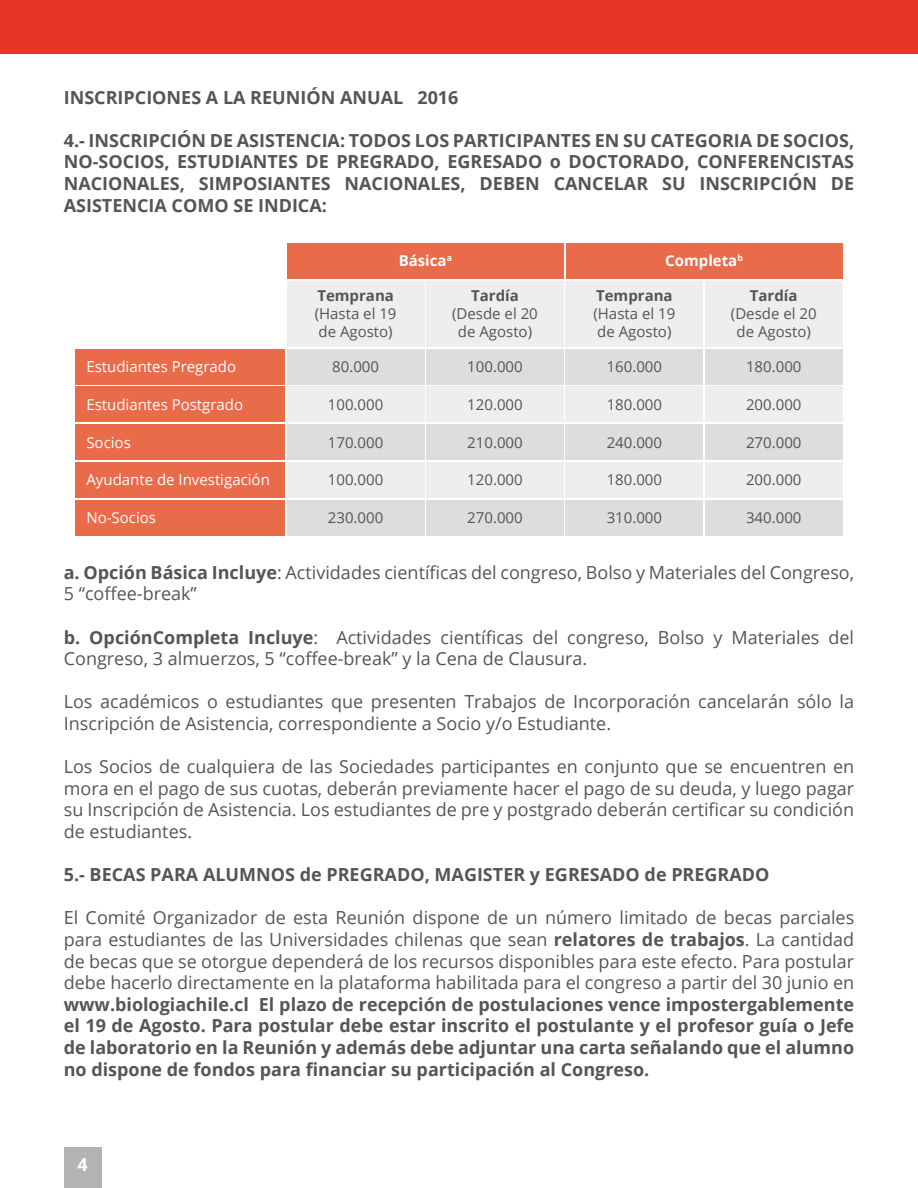
<style>
.page{position:relative;width:918px;height:1188px;background:#fff}
.page>*{position:absolute;margin:0;border:0;box-sizing:border-box;transform-origin:0 0}
.t1{font:18px/21.6px "Open Sans";color:#555556}
.t2{font:700 18px/21.6px "Open Sans";color:#555556;text-align:justify}
.t3{font:700 18px "Open Sans";color:#fff}
.t4{font:15px/18px "Open Sans";color:#555556}
.t5{font:15px "Open Sans";color:#fff}
.t6{font:700 15px "Open Sans";color:#555556}
.t7{font:700 15px "Open Sans";color:#fff}
.s1{font-weight:700}
</style>
<div class="page">
<div style="left:64px;top:1148px;width:38px;height:40px;background:#b2b3b2"></div>
<div style="left:0;top:0;width:918px;height:53px;background:#e53628"></div>
<div style="left:287px;top:387px;width:137px;height:35px;background:#efeded"></div>
<div style="left:566px;top:387px;width:137px;height:35px;background:#efeded"></div>
<div style="left:426px;top:387px;width:138px;height:35px;background:#efeded"></div>
<div style="left:705px;top:387px;width:137px;height:35px;background:#efeded"></div>
<div style="left:287px;top:243px;width:277px;height:36px;background:#e96b4a"></div>
<div style="left:566px;top:243px;width:276px;height:36px;background:#e96b4a"></div>
<div style="left:287px;top:462px;width:137px;height:36px;background:#efeded"></div>
<div style="left:566px;top:462px;width:137px;height:36px;background:#efeded"></div>
<div style="left:426px;top:462px;width:138px;height:36px;background:#efeded"></div>
<div style="left:705px;top:462px;width:137px;height:36px;background:#efeded"></div>
<div style="left:287px;top:349px;width:137px;height:35px;background:#dedcdc"></div>
<div style="left:566px;top:349px;width:137px;height:35px;background:#dedcdc"></div>
<div style="left:426px;top:349px;width:138px;height:35px;background:#dedcdc"></div>
<div style="left:705px;top:349px;width:137px;height:35px;background:#dedcdc"></div>
<div style="left:287px;top:281px;width:137px;height:66px;background:#efeded"></div>
<div style="left:566px;top:281px;width:137px;height:66px;background:#efeded"></div>
<div style="left:426px;top:281px;width:138px;height:66px;background:#efeded"></div>
<div style="left:705px;top:281px;width:137px;height:66px;background:#efeded"></div>
<div style="left:287px;top:424px;width:137px;height:36px;background:#dedcdc"></div>
<div style="left:566px;top:424px;width:137px;height:36px;background:#dedcdc"></div>
<div style="left:426px;top:424px;width:138px;height:36px;background:#dedcdc"></div>
<div style="left:705px;top:424px;width:137px;height:36px;background:#dedcdc"></div>
<div style="left:287px;top:500px;width:137px;height:36px;background:#dedcdc"></div>
<div style="left:566px;top:500px;width:137px;height:36px;background:#dedcdc"></div>
<div style="left:426px;top:500px;width:138px;height:36px;background:#dedcdc"></div>
<div style="left:705px;top:500px;width:137px;height:36px;background:#dedcdc"></div>
<div style="left:76px;top:349px;width:209px;height:35px;background:#e96b4a"></div>
<div style="left:76px;top:387px;width:209px;height:35px;background:#e96b4a"></div>
<div style="left:76px;top:424px;width:209px;height:36px;background:#e96b4a"></div>
<div style="left:76px;top:462px;width:209px;height:36px;background:#e96b4a"></div>
<div style="left:76px;top:500px;width:209px;height:36px;background:#e96b4a"></div>
<p class="t2" style="left:64px;top:86px;width:396px">INSCRIPCIONES A LA REUNIÓN ANUAL 2016</p>
<p class="t2" style="left:64px;top:129px;width:792px">4.- INSCRIPCIÓN DE ASISTENCIA: TODOS LOS PARTICIPANTES EN SU CATEGORIA DE SOCIOS, NO-SOCIOS, ESTUDIANTES DE PREGRADO, EGRESADO o DOCTORADO, CONFERENCISTAS NACIONALES, SIMPOSIANTES NACIONALES, DEBEN CANCELAR SU INSCRIPCIÓN DE ASISTENCIA COMO SE INDICA:</p>
<p class="t7" style="left:399px;top:250px;width:55px">Básica<sup>a</sup></p>
<p class="t7" style="left:665px;top:250px;width:79px">Completa<sup>b</sup></p>
<p class="t5" style="left:86px;top:356px;width:151px">Estudiantes Pregrado</p>
<p class="t5" style="left:86px;top:394px;width:158px">Estudiantes Postgrado</p>
<p class="t5" style="left:86px;top:432px;width:46px">Socios</p>
<p class="t5" style="left:86px;top:470px;width:185px">Ayudante de Investigación</p>
<p class="t5" style="left:86px;top:507px;width:71px">No-Socios</p>
<p class="t6" style="left:317px;top:285px;width:78px">Temprana</p>
<p class="t4" style="left:315px;top:304px;width:83px">(Hasta el 19 de Agosto)</p>
<p class="t6" style="left:471px;top:285px;width:49px">Tardía</p>
<p class="t4" style="left:452px;top:304px;width:87px;text-align:center">(Desde el 20 de Agosto)</p>
<p class="t6" style="left:596px;top:285px;width:78px">Temprana</p>
<p class="t4" style="left:593px;top:304px;width:83px">(Hasta el 19 de Agosto)</p>
<p class="t6" style="left:750px;top:285px;width:49px">Tardía</p>
<p class="t4" style="left:731px;top:304px;width:87px;text-align:center">(Desde el 20 de Agosto)</p>
<p class="t4" style="left:332px;top:357px;width:48px">80.000</p>
<p class="t4" style="left:467px;top:357px;width:57px">100.000</p>
<p class="t4" style="left:607px;top:357px;width:57px">160.000</p>
<p class="t4" style="left:746px;top:357px;width:57px">180.000</p>
<p class="t4" style="left:328px;top:395px;width:57px">100.000</p>
<p class="t4" style="left:467px;top:395px;width:57px">120.000</p>
<p class="t4" style="left:607px;top:395px;width:57px">180.000</p>
<p class="t4" style="left:746px;top:395px;width:57px">200.000</p>
<p class="t4" style="left:328px;top:433px;width:57px">170.000</p>
<p class="t4" style="left:467px;top:433px;width:57px">210.000</p>
<p class="t4" style="left:607px;top:433px;width:57px">240.000</p>
<p class="t4" style="left:746px;top:433px;width:57px">270.000</p>
<p class="t4" style="left:328px;top:471px;width:57px">100.000</p>
<p class="t4" style="left:467px;top:471px;width:57px">120.000</p>
<p class="t4" style="left:607px;top:471px;width:57px">180.000</p>
<p class="t4" style="left:746px;top:471px;width:57px">200.000</p>
<p class="t4" style="left:328px;top:508px;width:57px">230.000</p>
<p class="t4" style="left:467px;top:508px;width:57px">270.000</p>
<p class="t4" style="left:607px;top:508px;width:57px">310.000</p>
<p class="t4" style="left:746px;top:508px;width:57px">340.000</p>
<p class="t1" style="left:64px;top:561px;width:792px"><span class="s1">a. Opción Básica Incluye</span>: Actividades científicas del congreso, Bolso y Materiales del Congreso,<br>5 “coffee-break”</p>
<p class="t1" style="left:64px;top:626px;width:792px"><span class="s1">b. OpciónCompleta Incluye</span>: Actividades científicas del congreso, Bolso y Materiales del<br>Congreso, 3 almuerzos, 5 “coffee-break” y la Cena de Clausura.</p>
<p class="t1" style="left:64px;top:691px;width:792px">Los académicos o estudiantes que presenten Trabajos de Incorporación cancelarán sólo la<br>Inscripción de Asistencia, correspondiente a Socio y/o Estudiante.</p>
<p class="t1" style="left:64px;top:756px;width:792px;text-align:justify">Los Socios de cualquiera de las Sociedades participantes en conjunto que se encuentren en mora en el pago de sus cuotas, deberán previamente hacer el pago de su deuda, y luego pagar su Inscripción de Asistencia. Los estudiantes de pre y postgrado deberán certificar su condición de estudiantes.</p>
<p class="t2" style="left:64px;top:864px;width:707px">5.- BECAS PARA ALUMNOS de PREGRADO, MAGISTER y EGRESADO de PREGRADO</p>
<p class="t1" style="left:64px;top:907px;width:792px;text-align:justify">El Comité Organizador de esta Reunión dispone de un número limitado de becas parciales para estudiantes de las Universidades chilenas que sean <span class="s1">relatores de trabajos</span>. La cantidad de becas que se otorgue dependerá de los recursos disponibles para este efecto. Para postular debe hacerlo directamente en la plataforma habilitada para el congreso a partir del 30 junio en</p>
<p class="t2" style="left:64px;top:993px;width:792px">www.biologiachile.cl El plazo de recepción de postulaciones vence impostergablemente el 19 de Agosto. Para postular debe estar inscrito el postulante y el profesor guía o Jefe de laboratorio en la Reunión y además debe adjuntar una carta señalando que el alumno no dispone de fondos para financiar su participación al Congreso.</p>
<p class="t3" style="left:78px;top:1151px;width:12px">4</p>
</div>
